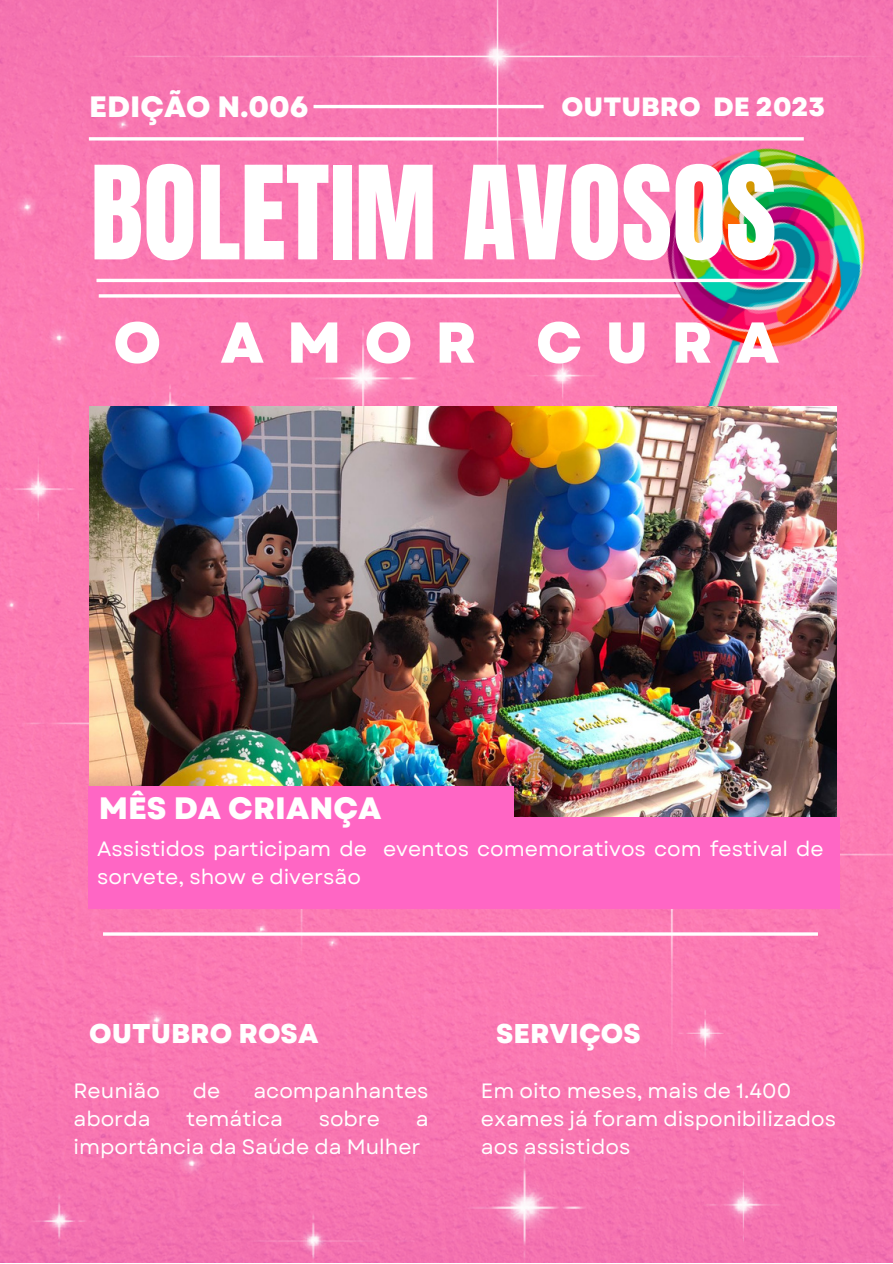
<style>
.page{position:relative;width:893px;height:1264px;background:#fff}
.page>*{position:absolute;margin:0;border:0;box-sizing:border-box;transform-origin:0 0}
.t1{font:110.25px "Anton";color:#fff}
.t2{font:800 57.45px "Garet";letter-spacing:.4em;color:#fff}
.t3{font:800 30.9px "Garet";color:#fff}
.t4{font:800 29.4px "Garet";color:#fff}
.t5{font:800 27.15px "Garet";color:#fff}
.t6{font:800 26.4px "Garet";color:#fff}
.t7{font:20.7px/28px "Garet";color:#fff}
</style>
<div class="page">
<img style="left:0;top:961px;width:892px;height:301px">
<img style="left:0;top:0;width:892px;height:961px">
<hr style="left:99px;top:294px;width:714px;height:3px;background:#fff">
<hr style="left:89px;top:137px;width:714px;height:3px;background:#fff">
<img style="left:599px;top:122px;width:293px;height:365px">
<img style="left:89px;top:406px;width:747px;height:411px">
<hr style="left:313px;top:105px;width:230px;height:3px;background:#fff">
<hr style="left:103px;top:932px;width:714px;height:3px;background:#fff">
<hr style="left:96px;top:279px;width:715px;height:3px;background:#fff">
<div style="left:88px;top:786px;width:426px;height:122px;background:#ff66c4"></div>
<div style="left:343px;top:817px;width:496px;height:91px;background:#ff66c4"></div>
<p class="t4" style="left:89px;top:85px;width:221px">EDIÇÃO N.006</p>
<p class="t1" style="left:90px;top:134px;width:687px">BOLETIM AVOSOS</p>
<p class="t6" style="left:561px;top:87px;width:265px">OUTUBRO DE 2023</p>
<p class="t2" style="left:113px;top:301px;width:667px">O AMOR CURA</p>
<p class="t3" style="left:99px;top:785px;width:284px">MÊS DA CRIANÇA</p>
<p class="t7" style="left:97px;top:834px;width:728px">Assistidos participam de eventos comemorativos com festival de sorvete, show e diversão</p>
<p class="t5" style="left:89px;top:1013px;width:231px">OUTUBRO ROSA</p>
<p class="t5" style="left:496px;top:1013px;width:146px">SERVIÇOS</p>
<p class="t7" style="left:73px;top:1077px;width:88px">Reunião</p>
<p class="t7" style="left:193px;top:1077px;width:29px">de</p>
<p class="t7" style="left:253px;top:1077px;width:177px">acompanhantes</p>
<p class="t7" style="left:73px;top:1104px;width:78px">aborda</p>
<p class="t7" style="left:186px;top:1104px;width:98px">temática</p>
<p class="t7" style="left:319px;top:1104px;width:63px">sobre</p>
<p class="t7" style="left:481px;top:1076px;width:356px">Em oito meses, mais de 1.400 exames já foram disponibilizados aos assistidos</p>
<p class="t7" style="left:73px;top:1104px;width:356px;text-indent:342px">a importância da Saúde da Mulher</p>
</div>
